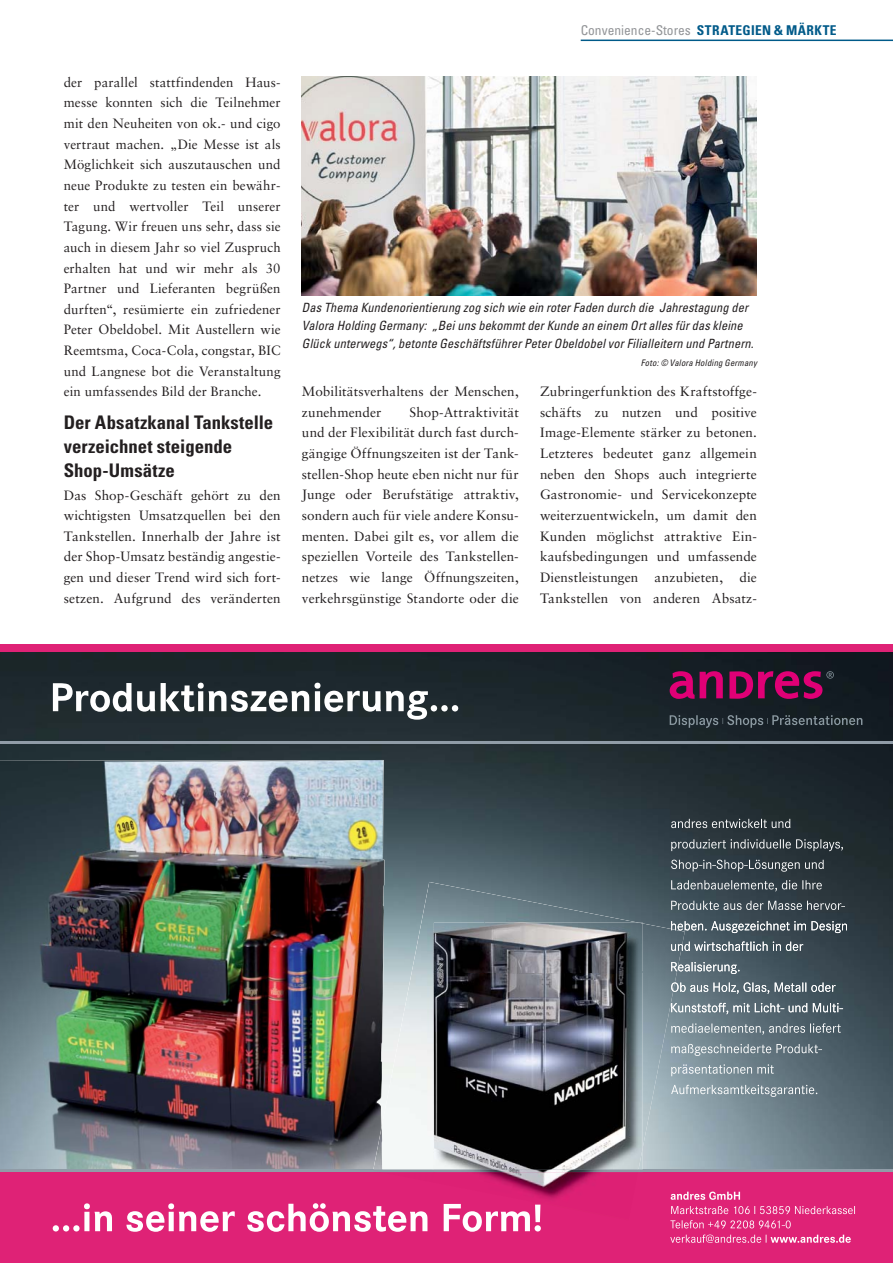
<style>
.page{position:relative;width:893px;height:1263px;background:#fff}
.page>*{position:absolute;margin:0;border:0;box-sizing:border-box;transform-origin:0 0}
.t1{font:700 condensed 18.75px/24px "Univers";color:#231f20}
.t2{font:13.5px/20.7px "Sabon LT Std";letter-spacing:.01em;color:#231f20;text-align:justify}
.t3{font:condensed 13.5px "Univers";color:#939598}
.t4{font:italic condensed 12.75px/18px "Univers";letter-spacing:.01em;color:#231f20}
.t5{font:italic condensed 9px "Univers";letter-spacing:.02em;color:#231f20}
.s1{font-weight:700;color:#005a89}
</style>
<div class="page">
<hr style="left:581px;top:40px;width:312px;height:1px;background:#005a89">
<img style="left:0;top:652px;width:893px;height:518px">
<img style="left:0;top:760px;width:385px;height:410px">
<svg style="left:670px;top:715px;width:192px;height:13px;background:#333e44"></svg>
<svg style="left:670px;top:671px;width:164px;height:28px;background:#750f4b"></svg>
<div style="left:0;top:644px;width:893px;height:8px;background:#df2276"></div>
<svg style="left:671px;top:819px;width:119px;height:9px"></svg>
<svg style="left:671px;top:839px;width:172px;height:12px;background:#535d62"></svg>
<svg style="left:671px;top:860px;width:153px;height:12px;background:#566066"></svg>
<svg style="left:671px;top:880px;width:151px;height:11px;background:#5d696f"></svg>
<svg style="left:671px;top:901px;width:174px;height:9px;background:#677278"></svg>
<svg style="left:685px;top:1003px;width:158px;height:11px;background:#828f96"></svg>
<svg style="left:685px;top:1023px;width:156px;height:12px;background:#7b8a92"></svg>
<svg style="left:685px;top:1044px;width:137px;height:12px;background:#85949b"></svg>
<svg style="left:685px;top:1064px;width:89px;height:12px"></svg>
<svg style="left:685px;top:1085px;width:132px;height:12px;background:#91a0a8"></svg>
<div style="left:0;top:1170px;width:893px;height:93px;background:#df2276"></div>
<svg style="left:53px;top:1203px;width:488px;height:29px"></svg>
<svg style="left:671px;top:1191px;width:69px;height:9px"></svg>
<svg style="left:671px;top:1206px;width:184px;height:8px"></svg>
<svg style="left:670px;top:1220px;width:121px;height:8px"></svg>
<svg style="left:670px;top:1234px;width:181px;height:9px"></svg>
<hr style="left:0;top:741px;width:893px;height:2px;background:#909ca7">
<hr style="left:0;top:1170px;width:893px;height:2px;background:#909ca7">
<img style="left:382px;top:882px;width:103px;height:288px">
<img style="left:484px;top:891px;width:154px;height:31px">
<img style="left:373px;top:1126px;width:9px;height:44px">
<img style="left:384px;top:1172px;width:49px;height:1px">
<img style="left:643px;top:923px;width:42px;height:225px">
<svg style="left:671px;top:921px;width:176px;height:12px;background:#717c83"></svg>
<svg style="left:671px;top:941px;width:132px;height:10px"></svg>
<svg style="left:671px;top:962px;width:68px;height:12px"></svg>
<svg style="left:671px;top:982px;width:164px;height:12px;background:#7d8b92"></svg>
<img style="left:537px;top:1203px;width:4px;height:17px">
<img style="left:434px;top:922px;width:209px;height:248px">
<img style="left:460px;top:1170px;width:150px;height:30px">
<svg style="left:53px;top:683px;width:405px;height:37px"></svg>
<img style="left:302px;top:77px;width:455px;height:219px">
<p class="t2" style="left:64px;top:73px;width:218px">der parallel stattfindenden Haus&shy;messe konnten sich die Teilnehmer mit den Neuheiten von ok.- und cigo vertraut machen. „Die Messe ist als Möglichkeit sich auszutauschen und neue Produkte zu testen ein bewähr&shy;ter und wertvoller Teil unserer Tagung. Wir freuen uns sehr, dass sie auch in diesem Jahr so viel Zuspruch erhalten hat und wir mehr als 30<br>Partner und Lieferanten begrüßen durften“, resümierte ein zufriedener Peter Obeldobel. Mit Austellern wie Reemtsma, Coca-Cola, congstar, BIC und Langnese bot die Veranstaltung ein umfassendes Bild der Branche.</p>
<h1 class="t1" style="left:64px;top:412px;width:211px">Der Absatzkanal Tankstelle verzeichnet steigende<br>Shop-Umsätze</h1>
<p class="t2" style="left:64px;top:485px;width:218px">Das Shop-Geschäft gehört zu den wichtigsten Umsatzquellen bei den Tankstellen. Innerhalb der Jahre ist der Shop-Umsatz beständig angestie&shy;gen und dieser Trend wird sich fort&shy;setzen. Aufgrund des veränderten</p>
<p class="t3" style="left:581px;top:26px;width:257px">Convenience-Stores <span class="s1">STRATEGIEN &amp; MÄRKTE</span></p>
<p class="t4" style="left:302px;top:300px;width:453px">Das Thema Kundenorientierung zog sich wie ein roter Faden durch die Jahrestagung der<br>Valora Holding Germany: „Bei uns bekommt der Kunde an einem Ort alles für das kleine<br>Glück unterwegs“, betonte Geschäftsführer Peter Obeldobel vor Filialleitern und Partnern.</p>
<p class="t5" style="left:641px;top:360px;width:118px">Foto: © Valora Holding Germany</p>
<p class="t2" style="left:302px;top:382px;width:218px">Mobilitätsverhaltens der Menschen, zunehmender</p>
<p class="t2" style="left:302px;top:403px;width:218px;text-indent:108px">Shop-Attraktivität und der Flexibilität durch fast durch&shy;gängige Öffnungszeiten ist der Tank&shy;stellen-Shop heute eben nicht nur für Junge oder Berufstätige attraktiv, sondern auch für viele andere Konsu&shy;menten. Dabei gilt es, vor allem die speziellen Vorteile des Tankstellen&shy;netzes wie lange Öffnungszeiten, verkehrsgünstige Standorte oder die</p>
<p class="t2" style="left:540px;top:382px;width:218px">Zubringerfunktion des Kraftstoffge&shy;schäfts zu nutzen und positive Image-Elemente stärker zu betonen.<br>Letzteres bedeutet ganz allgemein neben den Shops auch integrierte Gastronomie- und Servicekonzepte weiterzuentwickeln, um damit den Kunden möglichst attraktive Ein&shy;kaufsbedingungen und umfassende Dienstleistungen anzubieten, die Tankstellen von anderen Absatz-</p>
</div>
